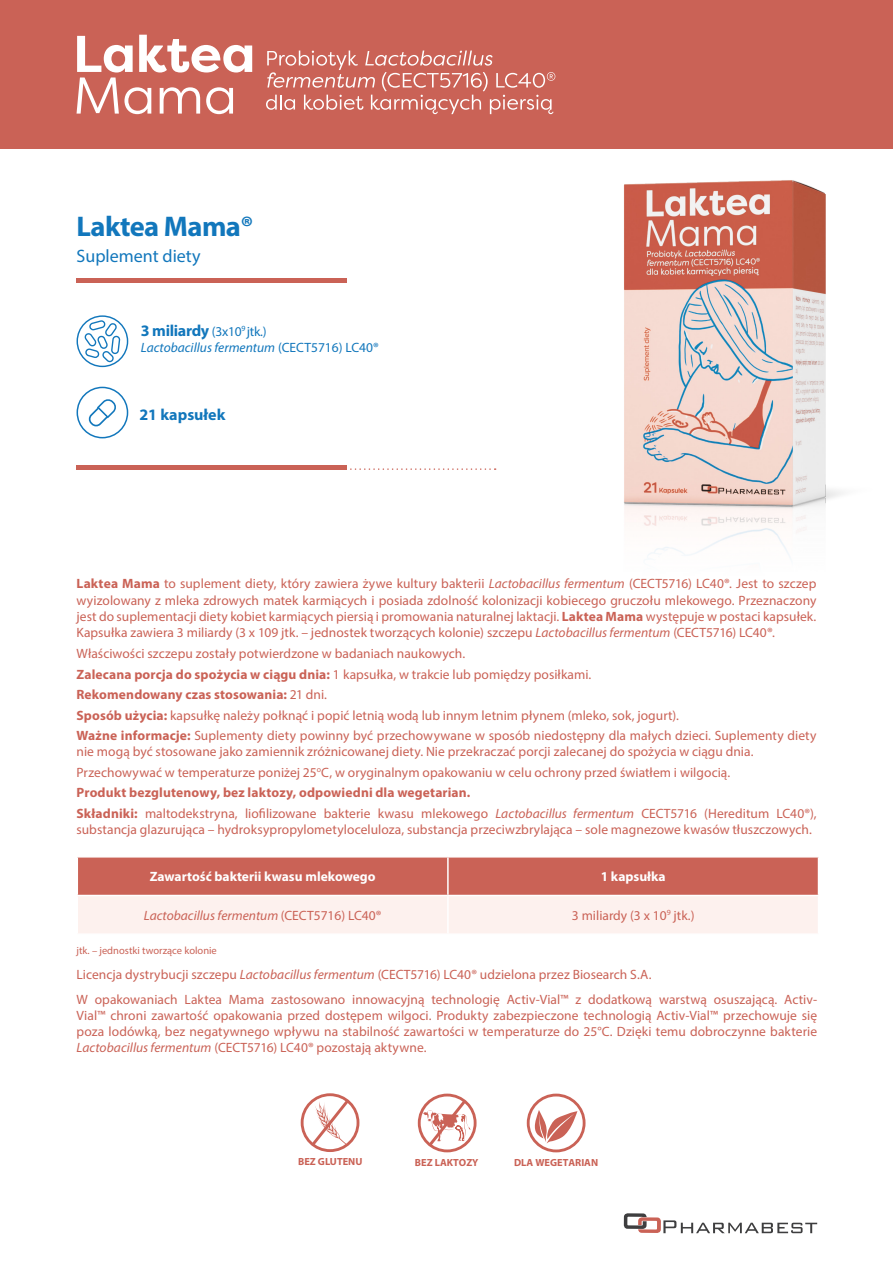
<style>
.page{position:relative;width:893px;height:1263px;background:#fff}
.page>*{position:absolute;margin:0;border:0;box-sizing:border-box;transform-origin:0 0}
.Tekst_9_pt_granta{font:700 28.5px "Myriad Pro";letter-spacing:-.02em;color:#1277bc}
.t1{font:18px "Myriad Pro";color:#1277bc}
.t2{font:700 16.05px "Myriad Pro";color:#1277bc}
.Tekst_9_pt_granta-2{font:13.5px/16.2px "Myriad Pro";letter-spacing:.005em;color:#ca6256;text-align:justify}
.Tekst_9_pt_granta-3{font:700 13.5px "Myriad Pro";letter-spacing:.01em;color:#ca6256}
.t3{font:13.5px/16.2px "Myriad Pro";letter-spacing:-.02em;color:#1277bc}
.Tabela_9_pt{font:700 13.5px "Myriad Pro";color:#fff}
.Tabela_9_pt-2{font:italic 13.5px "Myriad Pro";color:#ca6256}
.Tabela_9_pt-3{font:13.5px "Myriad Pro";color:#ca6256}
.Tabela_9_pt-4{font:10.5px "Myriad Pro";color:#ca6256}
.t4{font:700 10.35px "Myriad Pro";color:#ca6256}
.s1{font-weight:700;font-size:16.05px}
.s2{font-style:italic}
.s3{font-weight:700}
.s4{font-weight:400}
.s5{font-style:normal}
</style>
<div class="page">
<img style="left:496px;top:180px;width:347px;height:377px">
<div style="left:0;top:0;width:893px;height:149px;background:#ca6256"></div>
<hr style="left:77px;top:279px;width:270px;height:4px;background:#ca6256">
<svg style="left:88px;top:399px;width:28px;height:28px"></svg>
<div style="left:77px;top:387px;width:51px;height:51px;border:2px solid #1277bc;border-radius:50%"></div>
<hr style="left:77px;top:466px;width:270px;height:4px;background:#ca6256">
<svg style="left:350px;top:468px;width:146px;height:2px"></svg>
<svg style="left:77px;top:316px;width:51px;height:50px"></svg>
<div style="left:77px;top:315px;width:51px;height:52px;border:1px solid #1277bc;border-radius:50%"></div>
<svg style="left:78px;top:857px;width:740px;height:76px;background:#e3aaa2"></svg>
<hr style="left:447px;top:857px;width:2px;height:38px;background:#fff">
<hr style="left:77px;top:895px;width:371px;height:1px;background:#fff">
<hr style="left:448px;top:895px;width:371px;height:1px;background:#fff">
<hr style="left:447px;top:896px;width:2px;height:37px;background:#fff">
<svg style="left:624px;top:1213px;width:193px;height:20px"></svg>
<svg style="left:266px;top:51px;width:289px;height:63px"></svg>
<svg style="left:77px;top:35px;width:175px;height:79px"></svg>
<svg style="left:301px;top:1093px;width:58px;height:59px"></svg>
<svg style="left:418px;top:1093px;width:59px;height:59px"></svg>
<svg style="left:527px;top:1093px;width:58px;height:59px"></svg>
<svg style="left:83px;top:319px;width:37px;height:44px"></svg>
<p class="Tekst_9_pt_granta" style="left:77px;top:208px;width:178px">Laktea Mama®</p>
<p class="t1" style="left:77px;top:245px;width:126px">Suplement diety</p>
<p class="t3" style="left:141px;top:323px;width:239px"><span class="s1">3 miliardy</span> (3x10<sup>9</sup> jtk.)<br><span class="s2">Lactobacillus fermentum</span> (CECT5716) LC40®</p>
<p class="t2" style="left:139px;top:404px;width:87px">21 kapsułek</p>
<p class="Tekst_9_pt_granta-2" style="left:77px;top:576px;width:741px"><span class="s3">Laktea Mama</span> to suplement diety, który zawiera żywe kultury bakterii <span class="s2">Lactobacillus fermentum</span> (CECT5716) LC40®. Jest to szczep wyizolowany z mleka zdrowych matek karmiących i posiada zdolność kolonizacji kobiecego gruczołu mlekowego. Przeznaczony jest do suplementacji diety kobiet karmiących piersią i promowania naturalnej laktacji. <span class="s3">Laktea Mama</span> występuje w postaci kapsułek.<br>Kapsułka zawiera 3 miliardy (3 x 109 jtk. – jednostek tworzących kolonie) szczepu <span class="s2">Lactobacillus fermentum</span> (CECT5716) LC40®.</p>
<p class="Tekst_9_pt_granta-2" style="left:77px;top:645px;width:390px">Właściwości szczepu zostały potwierdzone w badaniach naukowych.</p>
<p class="Tekst_9_pt_granta-2" style="left:77px;top:666px;width:516px"><span class="s3">Zalecana porcja do spożycia w ciągu dnia:</span> 1 kapsułka, w trakcie lub pomiędzy posiłkami.</p>
<p class="Tekst_9_pt_granta-3" style="left:77px;top:686px;width:252px">Rekomendowany czas stosowania: <span class="s4">21 dni.</span></p>
<p class="Tekst_9_pt_granta-2" style="left:77px;top:707px;width:604px"><span class="s3">Sposób użycia:</span> kapsułkę należy połknąć i popić letnią wodą lub innym letnim płynem (mleko, sok, jogurt).</p>
<p class="Tekst_9_pt_granta-2" style="left:77px;top:727px;width:741px"><span class="s3">Ważne informacje:</span> Suplementy diety powinny być przechowywane w sposób niedostępny dla małych dzieci. Suplementy diety nie mogą być stosowane jako zamiennik zróżnicowanej diety. Nie przekraczać porcji zalecanej do spożycia w ciągu dnia.</p>
<p class="Tekst_9_pt_granta-2" style="left:77px;top:764px;width:655px">Przechowywać w temperaturze poniżej 25<sup>o</sup>C, w oryginalnym opakowaniu w celu ochrony przed światłem i wilgocią.</p>
<p class="Tekst_9_pt_granta-3" style="left:77px;top:784px;width:395px">Produkt bezglutenowy, bez laktozy, odpowiedni dla wegetarian.</p>
<p class="Tekst_9_pt_granta-2" style="left:77px;top:805px;width:741px"><span class="s3">Składniki:</span> maltodekstryna, liofilizowane bakterie kwasu mlekowego <span class="s2">Lactobacillus fermentum</span> CECT5716 (Hereditum LC40®), substancja glazurująca – hydroksypropylometyloceluloza, substancja przeciwzbrylająca – sole magnezowe kwasów tłuszczowych.</p>
<p class="Tabela_9_pt" style="left:150px;top:868px;width:227px">Zawartość bakterii kwasu mlekowego</p>
<p class="Tabela_9_pt" style="left:601px;top:868px;width:66px">1 kapsułka</p>
<p class="Tabela_9_pt-2" style="left:144px;top:907px;width:239px">Lactobacillus fermentum <span class="s5">(CECT5716) LC40®</span></p>
<p class="Tabela_9_pt-3" style="left:572px;top:907px;width:124px">3 miliardy (3 x 10<sup>9</sup> jtk.)</p>
<p class="Tabela_9_pt-4" style="left:77px;top:944px;width:142px">jtk. – jednostki tworzące kolonie</p>
<p class="Tekst_9_pt_granta-2" style="left:77px;top:966px;width:577px">Licencja dystrybucji szczepu <span class="s2">Lactobacillus fermentum</span> (CECT5716) LC40® udzielona przez Biosearch S.A.</p>
<p class="Tekst_9_pt_granta-2" style="left:77px;top:991px;width:742px">W opakowaniach Laktea Mama zastosowano innowacyjną technologię Activ-Vial™ z dodatkową warstwą osuszającą. Activ-Vial™ chroni zawartość opakowania przed dostępem wilgoci. Produkty zabezpieczone technologią Activ-Vial™ przechowuje się poza lodówką, bez negatywnego wpływu na stabilność zawartości w temperaturze do 25°C. Dzięki temu dobroczynne bakterie <span class="s2">Lactobacillus fermentum</span> (CECT5716) LC40® pozostają aktywne.</p>
<p class="t4" style="left:298px;top:1155px;width:66px">BEZ GLUTENU</p>
<p class="t4" style="left:415px;top:1155px;width:65px">BEZ LAKTOZY</p>
<p class="t4" style="left:514px;top:1155px;width:86px">DLA WEGETARIAN</p>
</div>
